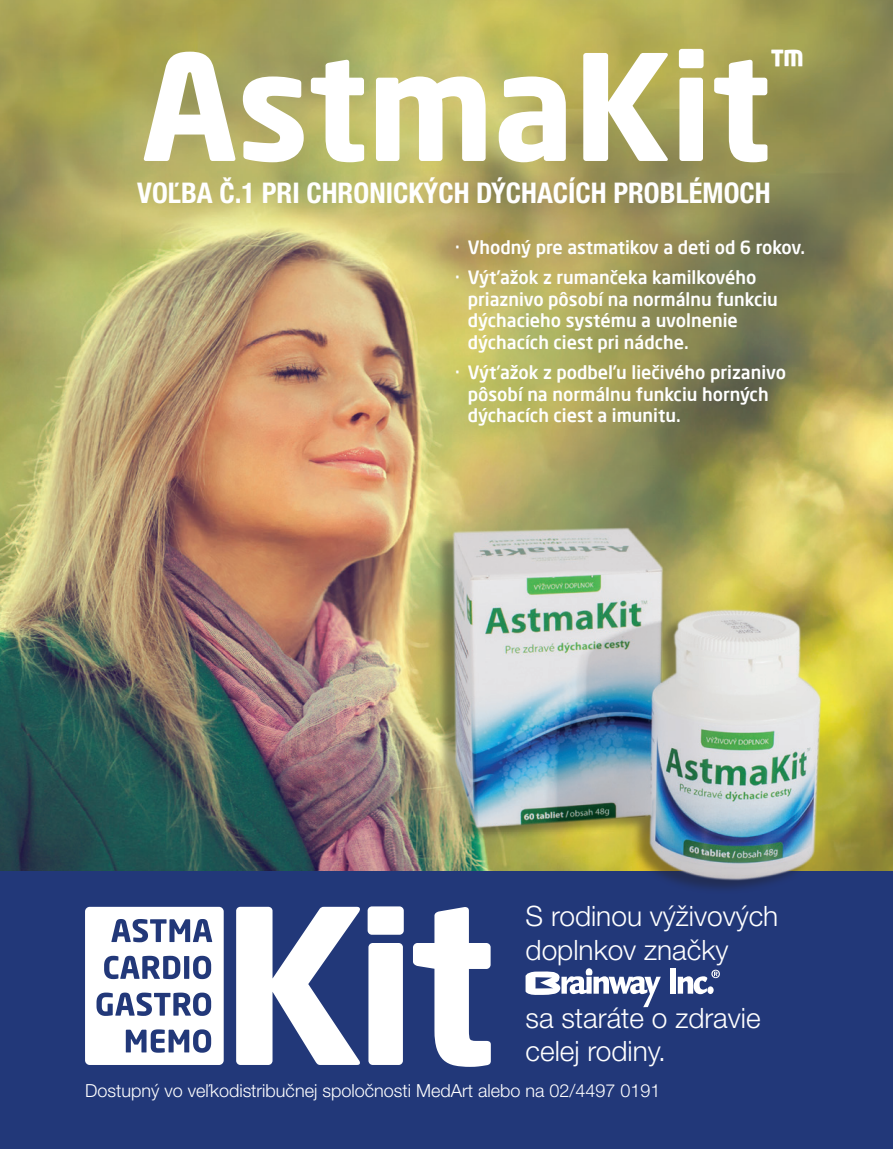
<style>
.page{position:relative;width:893px;height:1149px;background:#fff}
.page>*{position:absolute;margin:0;border:0;box-sizing:border-box;transform-origin:0 0}
.t1{font:700 145.2px "Neo Sans Pro";letter-spacing:-.01em;color:#fff}
.t2{font:700 40.5px "Neo Sans Pro";color:#fff}
.t3{font:700 condensed 28.5px "Helvetica Neue LT Pro";color:#fff}
.t4{font:300 28.05px/33.8px "Helvetica Neue LT Pro";color:#fff}
.t5{font:500 18px/21.6px "Neo Sans Pro";color:#fff}
.t6{font:300 18px "Helvetica Neue LT Pro";color:#fff}
</style>
<div class="page">
<img style="left:0;top:0;width:893px;height:870px">
<div style="left:0;top:870px;width:893px;height:278px;background:#223879"></div>
<svg style="left:236px;top:906px;width:124px;height:158px"></svg>
<svg style="left:368px;top:906px;width:36px;height:158px"></svg>
<svg style="left:413px;top:907px;width:78px;height:159px"></svg>
<div style="left:85px;top:906px;width:139px;height:158px;background:#fff;border-radius:5px"></div>
<svg style="left:111px;top:919px;width:101px;height:23px"></svg>
<svg style="left:104px;top:955px;width:107px;height:23px"></svg>
<svg style="left:97px;top:992px;width:114px;height:23px"></svg>
<svg style="left:126px;top:1029px;width:85px;height:23px"></svg>
<div style="left:670px;top:967px;width:6px;height:26px;background:#fff"></div>
<svg style="left:525px;top:968px;width:136px;height:38px"></svg>
<svg style="left:678px;top:969px;width:42px;height:24px"></svg>
<img style="left:418px;top:471px;width:428px;height:418px">
<h1 class="t1" style="left:141px;top:14px;width:632px">AstmaKit</h1>
<h2 class="t2" style="left:770px;top:38px;width:35px">™</h2>
<h3 class="t3" style="left:137px;top:175px;width:635px">VOĽBA Č.1 PRI CHRONICKÝCH DÝCHACÍCH PROBLÉMOCH</h3>
<p class="t5" style="left:455px;top:232px;width:352px;line-height:30.2px">· Vhodný pre astmatikov a deti od 6 rokov. · Výťažok z rumančeka kamilkového</p>
<p class="t5" style="left:468px;top:288px;width:312px">priaznivo pôsobí na normálnu funkciu dýchacieho systému a uvolnenie dýchacích ciest pri nádche.</p>
<p class="t5" style="left:468px;top:361px;width:320px;text-indent:-13px">· Výťažok z podbeľu liečivého prizanivo pôsobí na normálnu funkciu horných dýchacích ciest a imunitu.</p>
<h3 class="t4" style="left:526px;top:898px;width:254px">S rodinou výživových doplnkov značky</h3>
<h3 class="t4" style="left:526px;top:999px;width:237px">sa staráte o zdravie celej rodiny.</h3>
<p class="t6" style="left:85px;top:1079px;width:577px">Dostupný vo veľkodistribučnej spoločnosti MedArt alebo na 02/4497 0191</p>
</div>
